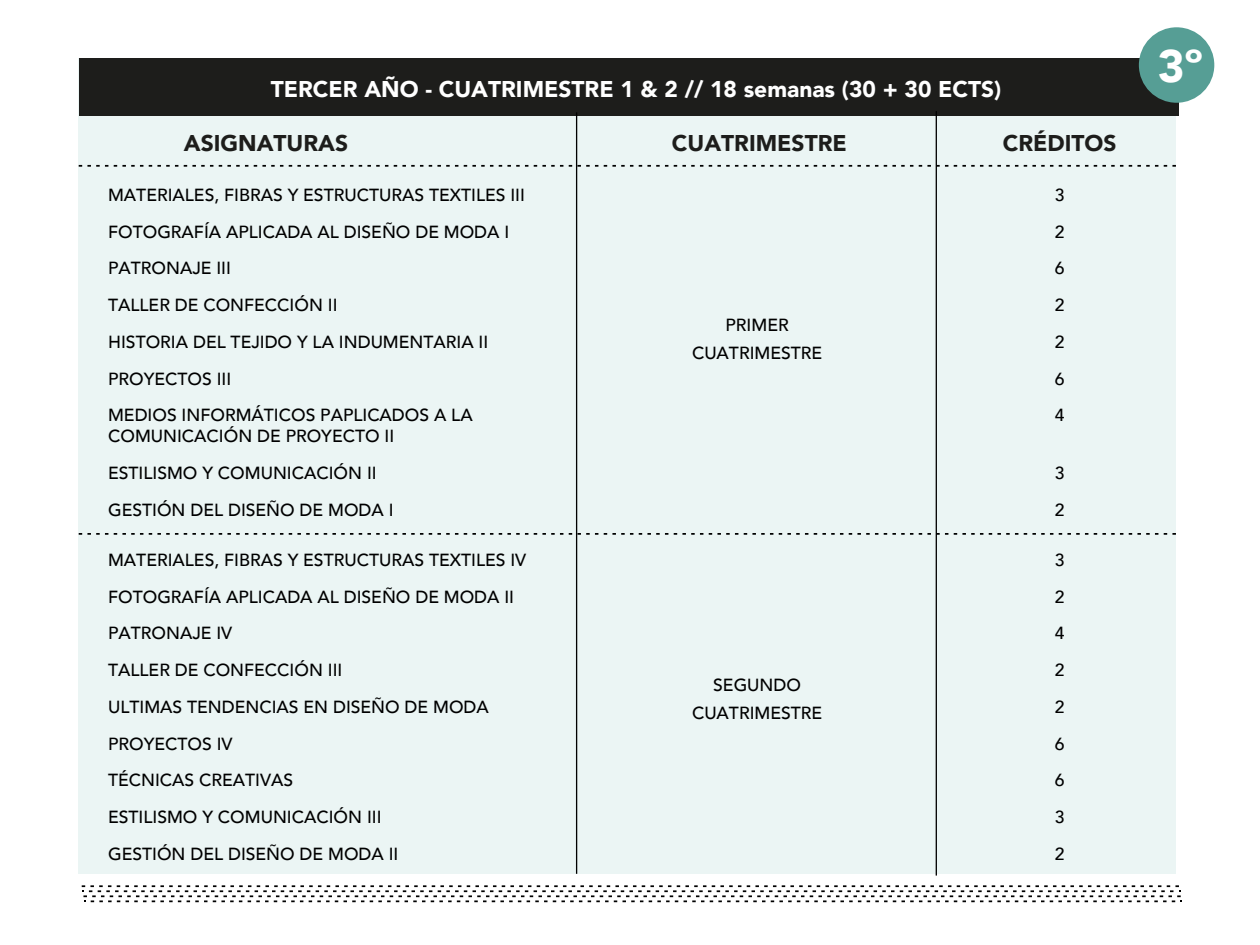
<style>
.page{position:relative;width:1260px;height:945px;background:#fff}
.page>*{position:absolute;margin:0;border:0;box-sizing:border-box;transform-origin:0 0}
.t1{font:900 45.5px "Avenir";color:#fff}
.t2{font:900 22.75px "Avenir";color:#fff}
.t3{font:900 22.75px "Avenir";color:#1d1d1b}
.t4{font:500 17.5px/36.8px "Avenir";color:#000}
</style>
<div class="page">
<div style="left:79px;top:59px;width:1097px;height:815px;background:#ebf5f4"></div>
<div style="left:79px;top:59px;width:1100px;height:57px;background:#1d1d1b"></div>
<svg style="left:79px;top:165px;width:1097px;height:2px"></svg>
<hr style="left:576px;top:112px;width:1px;height:762px;background:#000">
<hr style="left:936px;top:111px;width:1px;height:765px;background:#000">
<svg style="left:82px;top:885px;width:1100px;height:17px"></svg>
<svg style="left:79px;top:533px;width:1097px;height:2px"></svg>
<div style="left:1139px;top:27px;width:75px;height:76px;background:#569e95;border-radius:50%"></div>
<h2 class="t2" style="left:271px;top:70px;width:732px">TERCER AÑO - CUATRIMESTRE 1 &amp; 2 // 18 semanas (30 + 30 ECTS)</h2>
<h2 class="t3" style="left:184px;top:123px;width:166px">ASIGNATURAS</h2>
<h2 class="t3" style="left:672px;top:123px;width:176px">CUATRIMESTRE</h2>
<h2 class="t3" style="left:1003px;top:123px;width:115px">CRÉDITOS</h2>
<p class="t4" style="left:108px;top:176px;width:418px">MATERIALES, FIBRAS Y ESTRUCTURAS TEXTILES III<br>FOTOGRAFÍA APLICADA AL DISEÑO DE MODA I<br>PATRONAJE III<br>TALLER DE CONFECCIÓN II<br>HISTORIA DEL TEJIDO Y LA INDUMENTARIA II<br>PROYECTOS III<br>MEDIOS INFORMÁTICOS PAPLICADOS A LA</p>
<p class="t4" style="left:108px;top:417px;width:288px">COMUNICACIÓN DE PROYECTO II<br>ESTILISMO Y COMUNICACIÓN II<br>GESTIÓN DEL DISEÑO DE MODA I</p>
<p class="t4" style="left:108px;top:541px;width:420px">MATERIALES, FIBRAS Y ESTRUCTURAS TEXTILES IV<br>FOTOGRAFÍA APLICADA AL DISEÑO DE MODA II<br>PATRONAJE IV<br>TALLER DE CONFECCIÓN III<br>ULTIMAS TENDENCIAS EN DISEÑO DE MODA<br>PROYECTOS IV<br>TÉCNICAS CREATIVAS<br>ESTILISMO Y COMUNICACIÓN III<br>GESTIÓN DEL DISEÑO DE MODA II</p>
<p class="t4" style="left:1055px;top:176px;width:11px;text-align:justify">3<br>2<br>6<br>2<br>2<br>6<br>4</p>
<p class="t4" style="left:692px;top:310px;width:132px;line-height:28px;text-align:center">PRIMER<br>CUATRIMESTRE</p>
<p class="t4" style="left:1055px;top:454px;width:11px">3<br>2</p>
<p class="t4" style="left:1055px;top:541px;width:11px;text-align:justify">3<br>2<br>4<br>2<br>2<br>6<br>6<br>3<br>2</p>
<p class="t4" style="left:692px;top:670px;width:132px;line-height:28px;text-align:center">SEGUNDO<br>CUATRIMESTRE</p>
<h1 class="t1" style="left:1158px;top:27px;width:46px">3º</h1>
</div>
